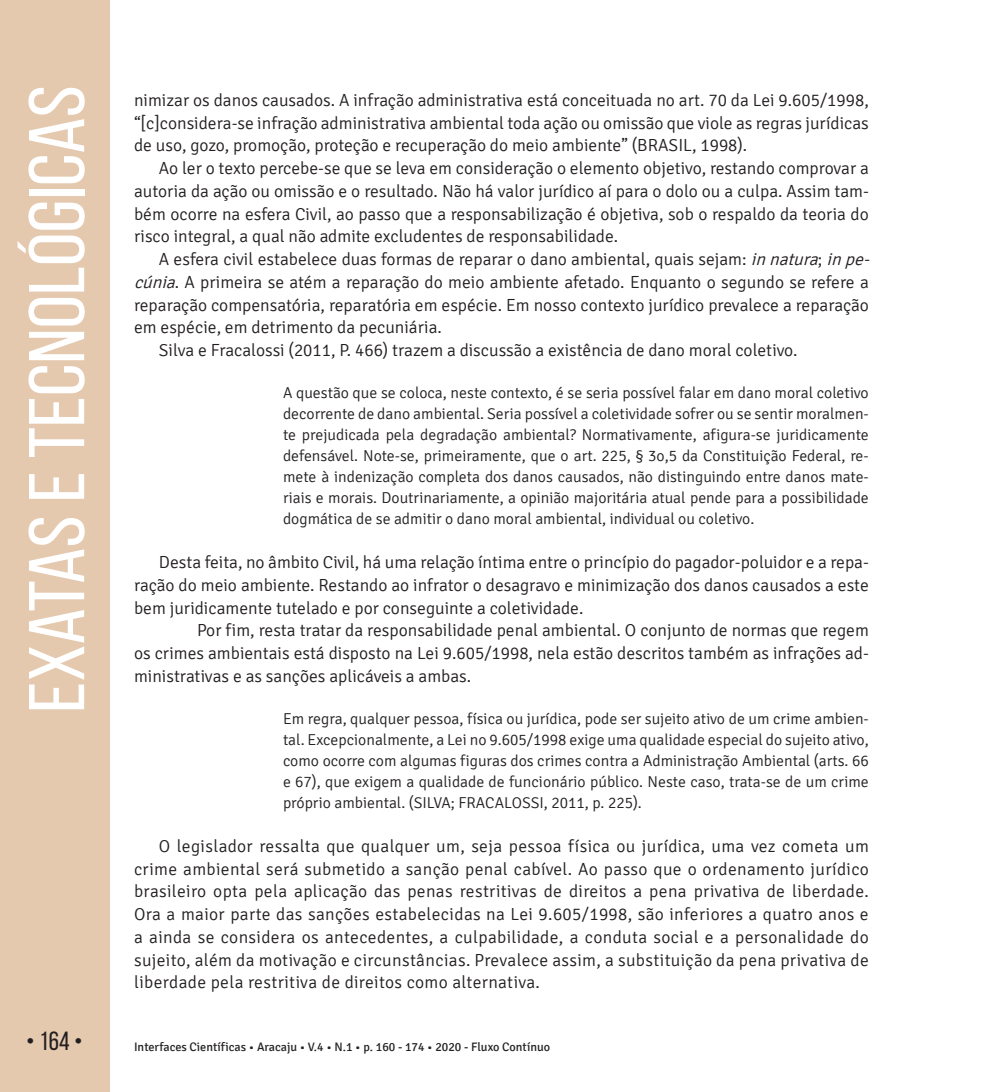
<style>
.page{position:relative;width:993px;height:1092px;background:#fff}
.page>*{position:absolute;margin:0;border:0;box-sizing:border-box;transform-origin:0 0}
.t1{font:78.75px "Bebas Neue";color:#fff;scale:1.09 1}
.t2{font:26.25px "Bebas Neue";color:#231f20}
.t3{font:300 17.5px/22.8px "Signika";color:#231f20;text-align:justify}
.t4{font:300 15.75px/21px "Signika";color:#231f20;text-align:justify}
.t5{font:12.25px "Signika";color:#231f20}
.s1{font-style:italic}
</style>
<div class="page">
<div style="left:0;top:0;width:109px;height:1091px;background:#e5c9af"></div>
<h1 class="t1" style="left:14px;top:712px;width:577px;rotate:-90deg">Exatas e tecnológicas</h1>
<p class="t3" style="left:134px;top:89px;width:736px">nimizar os danos causados. A infração administrativa está conceituada no art. 70 da Lei 9.605/1998, “[c]considera-se infração administrativa ambiental toda ação ou omissão que viole as regras jurídicas de uso, gozo, promoção, proteção e recuperação do meio ambiente” (BRASIL, 1998).</p>
<p class="t3" style="left:134px;top:157px;width:736px;text-indent:25px">Ao ler o texto percebe-se que se leva em consideração o elemento objetivo, restando comprovar a autoria da ação ou omissão e o resultado. Não há valor jurídico aí para o dolo ou a culpa. Assim tam&shy;bém ocorre na esfera Civil, ao passo que a responsabilização é objetiva, sob o respaldo da teoria do risco integral, a qual não admite excludentes de responsabilidade.</p>
<p class="t3" style="left:159px;top:248px;width:716px">A esfera civil estabelece duas formas de reparar o dano ambiental, quais sejam: <span class="s1">innatura</span>; <span class="s1">inpe-</span></p>
<p class="t3" style="left:134px;top:271px;width:736px"><span class="s1">cúnia</span>. A primeira se atém a reparação do meio ambiente afetado. Enquanto o segundo se refere a</p>
<p class="t3" style="left:134px;top:294px;width:736px">reparação compensatória, reparatória em espécie. Em nosso contexto jurídico prevalece a reparação</p>
<p class="t3" style="left:134px;top:316px;width:309px">em espécie, em detrimento da pecuniária.</p>
<p class="t3" style="left:159px;top:339px;width:640px">Silva e Fracalossi (2011, P. 466) trazem a discussão a existência de dano moral coletivo.</p>
<p class="t4" style="left:283px;top:382px;width:587px">A questão que se coloca, neste contexto, é se seria possível falar em dano moral coletivo decorrente de dano ambiental. Seria possí vel a coletividade sofrer ou se sentir moralmen&shy;te prejudicada pela degradação ambiental? Normativamente, afigura-se juridicamente defensável. Note-se, primeiramente, que o art. 225, § 3o,5 da Constituição Federal, re&shy;mete à indenização completa dos danos causados, nã o distinguindo entre danos mate&shy;riais e morais. Doutrinariamente, a opiniã o majoritá ria atual pende para a possibilidade dogmá tica de se admitir o dano moral ambiental, individual ou coletivo.</p>
<p class="t3" style="left:134px;top:551px;width:736px;text-indent:25px">Desta feita, no âmbito Civil, há uma relação íntima entre o princípio do pagador-poluidor e a repa&shy;ração do meio ambiente. Restando ao infrator o desagravo e minimização dos danos causados a este bem juridicamente tutelado e por conseguinte a coletividade.</p>
<p class="t3" style="left:134px;top:619px;width:736px;text-indent:63px">Por fim, resta tratar da responsabilidade penal ambiental. O conjunto de normas que regem os crimes ambientais está disposto na Lei 9.605/1998, nela estão descritos também as infrações ad&shy;ministrativas e as sanções aplicáveis a ambas.</p>
<p class="t4" style="left:283px;top:708px;width:587px">Em regra, qualquer pessoa, física ou jurídica, pode ser sujeito ativo de um crime ambien&shy;tal. Excepcionalmente, a Lei no 9.605/1998 exige uma qualidade especial do sujeito ativo, como ocorre com algumas figuras dos crimes contra a Administração Ambiental (arts. 66 e 67), que exigem a qualidade de funcionário público. Neste caso, trata-se de um crime próprio ambiental. (SILVA; FRACALOSSI, 2011, p. 225).</p>
<p class="t3" style="left:134px;top:834px;width:736px;text-indent:25px">O legislador ressalta que qualquer um, seja pessoa física ou jurídica, uma vez cometa um crime ambiental será submetido a sanção penal cabível. Ao passo que o ordenamento jurídico brasileiro opta pela aplicação das penas restritivas de direitos a pena privativa de liberdade.<br>Ora a maior parte das sanções estabelecidas na Lei 9.605/1998, são inferiores a quatro anos e a ainda se considera os antecedentes, a culpabilidade, a conduta social e a personalidade do sujeito, além da motivação e circunstâncias. Prevalece assim, a substituição da pena privativa de liberdade pela restritiva de direitos como alternativa.</p>
<h2 class="t2" style="left:26px;top:1026px;width:58px">• 164 •</h2>
<p class="t5" style="left:134px;top:1040px;width:417px">Interfaces Científicas • Aracaju • V.4 • N.1 • p. 160 - 174 • 2020 - Fluxo Contínuo</p>
</div>
